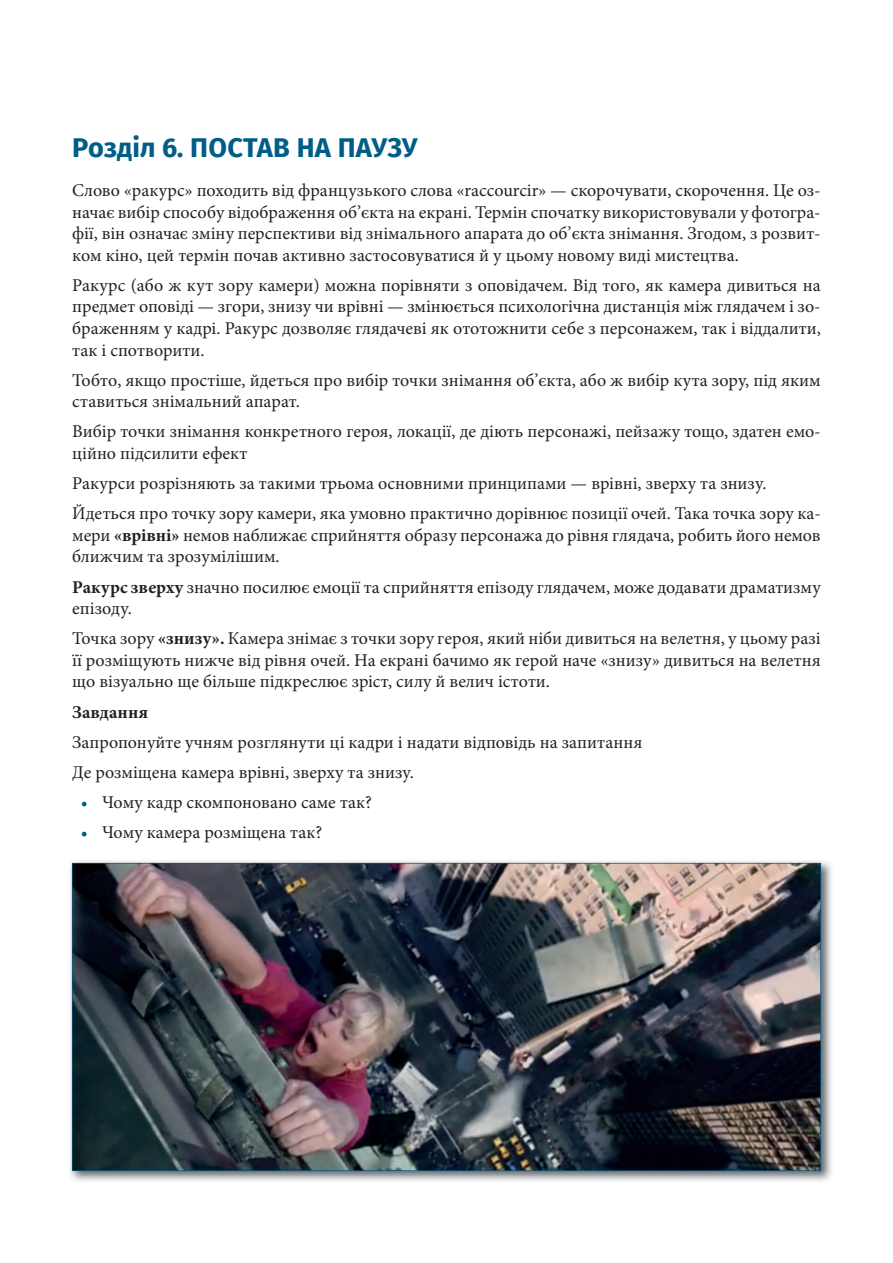
<style>
.page{position:relative;width:893px;height:1263px;background:#fff}
.page>*{position:absolute;margin:0;border:0;box-sizing:border-box;transform-origin:0 0}
.t1{font:700 27px "Fira Sans OT";color:#005d87}
.t2{font:18px/21.6px "Minion Pro";color:#231f20}
.t3{font:700 18px "Minion Pro";color:#231f20}
.s1{font-weight:700}
.s2{color:#005d87}
</style>
<div class="page">
<img style="left:70px;top:861px;width:762px;height:320px">
<img style="left:72px;top:863px;width:749px;height:308px">
<h1 class="t1" style="left:72px;top:129px;width:347px">Розділ 6. ПОСТАВ НА ПАУЗУ</h1>
<p class="t2" style="left:72px;top:179px;width:750px;text-align:justify">Слово «ракурс» походить від французького слова «raccourcir» — скорочувати, скорочення. Це оз&shy;начає вибір способу відображення об’єкта на екрані. Термін спочатку використовували у фотогра&shy;фії, він означає зміну перспективи від знімального апарата до об’єкта знімання. Згодом, з розвит&shy;ком кіно, цей термін почав активно застосовуватися й у цьому новому виді мистецтва.</p>
<p class="t2" style="left:72px;top:274px;width:750px;text-align:justify">Ракурс (або ж кут зору камери) можна порівняти з оповідачем. Від того, як камера дивиться на предмет оповіді — згори, знизу чи врівні — змінюється психологічна дистанція між глядачем і зо&shy;браженням у кадрі. Ракурс дозволяє глядачеві як ототожнити себе з персонажем, так і віддалити, так і спотворити.</p>
<p class="t2" style="left:72px;top:369px;width:750px">Тобто, якщо простіше, йдеться про вибір точки знімання об’єкта, або ж вибір кута зору, під яким ставиться знімальний апарат.</p>
<p class="t2" style="left:72px;top:421px;width:750px">Вибір точки знімання конкретного героя, локації, де діють персонажі, пейзажу тощо, здатен емо&shy;ційно підсилити ефект</p>
<p class="t2" style="left:72px;top:468px;width:750px;line-height:30.2px">Ракурси розрізняють за такими трьома основними принципами — врівні, зверху та знизу.<br>Йдеться про точку зору камери, яка умовно практично дорівнює позиції очей. Така точка зору ка-</p>
<p class="t2" style="left:72px;top:524px;width:750px">мери <span class="s1">«врівні»</span> немов наближає сприйняття образу персонажа до рівня глядача, робить його немов ближчим та зрозумілішим.</p>
<p class="t2" style="left:72px;top:576px;width:750px"><span class="s1">Ракурс зверху</span> значно посилює емоції та сприйняття епізоду глядачем, може додавати драматизму епізоду.</p>
<p class="t2" style="left:72px;top:628px;width:750px;text-align:justify">Точка зору <span class="s1">«знизу».</span> Камера знімає з точки зору героя, який ніби дивиться на велетня, у цьому разі її розміщують нижче від рівня очей. На екрані бачимо як герой наче «знизу» дивиться на велетня що візуально ще більше підкреслює зріст, силу й велич істоти.</p>
<p class="t3" style="left:72px;top:699px;width:77px">Завдання</p>
<p class="t2" style="left:72px;top:727px;width:572px;line-height:30.2px">Запропонуйте учням розглянути ці кадри і надати відповідь на запитання<br>Де розміщена камера врівні, зверху та знизу.</p>
<p class="t2" style="left:81px;top:791px;width:293px"><span class="s2">•</span> Чому кадр скомпоновано саме так?</p>
<p class="t2" style="left:81px;top:821px;width:243px"><span class="s2">•</span> Чому камера розміщена так?</p>
</div>
